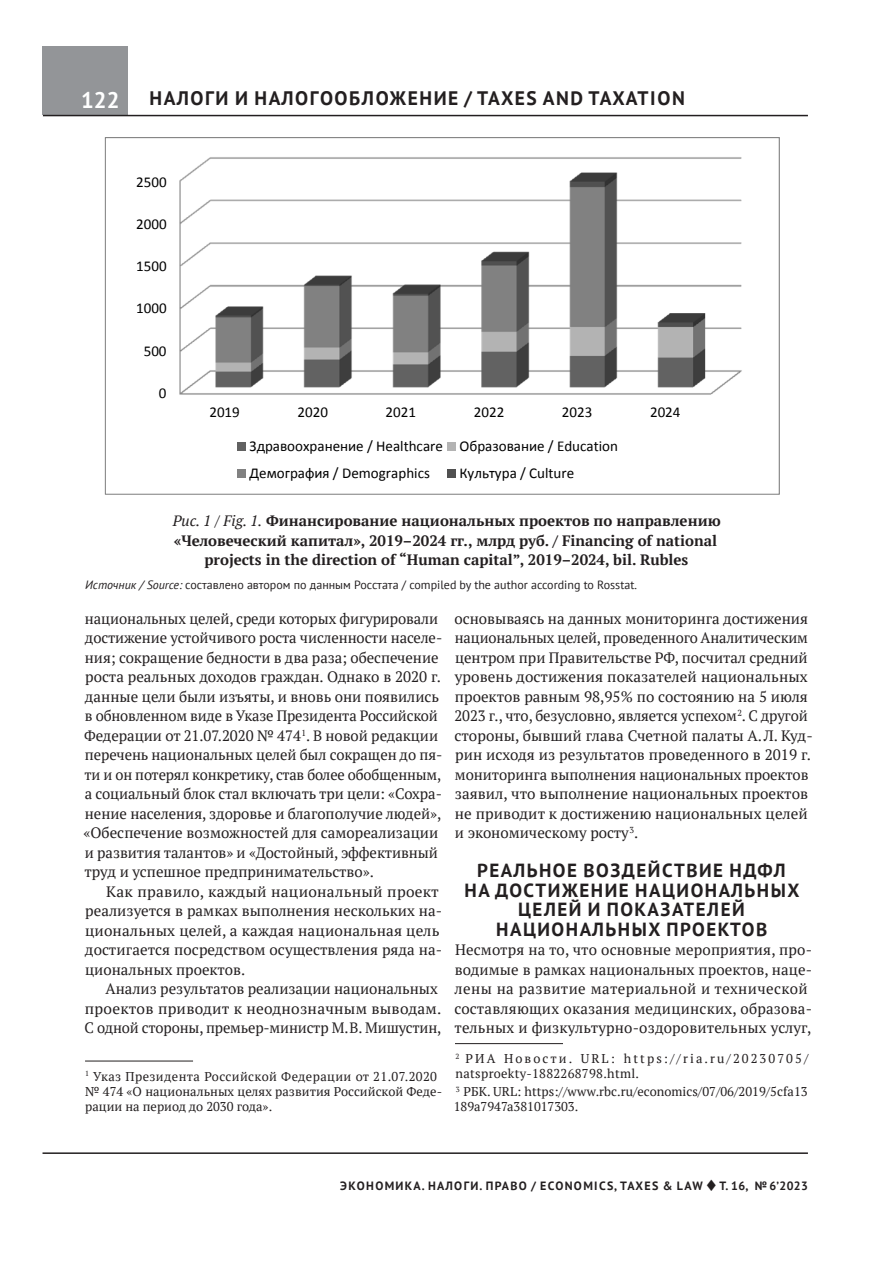
<style>
.page{position:relative;width:893px;height:1263px;background:#fff}
.page>*{position:absolute;margin:0;border:0;box-sizing:border-box;transform-origin:0 0}
.t1{font:700 22.5px "PT Sans";color:#fff}
.t2{font:700 19.5px "PT Sans";letter-spacing:.08em;color:#231f20}
.t3{font:700 18.9px/19.5px "PT Sans";letter-spacing:.08em;color:#231f20;text-align:center}
.t4{font:15px/19.5px "PT Serif";color:#231f20}
.t5{font:700 15px/19.5px "PT Serif";color:#231f20;text-align:center}
.t6{font:15px/27.2px "Calibri";color:#000}
.t7{font:12.75px/15.3px "PT Serif";letter-spacing:.005em;color:#231f20}
.t8{font:12.75px/15.3px "PT Serif";letter-spacing:.155em;color:#231f20}
.t9{font:12px "PT Sans";color:#231f20}
.t10{font:700 12px "PT Sans";letter-spacing:.11em;color:#231f20}
.s1{font-weight:400;font-style:italic}
.s2{font-style:italic}
</style>
<div class="page">
<div style="left:43px;top:47px;width:85px;height:68px;background:#939598"></div>
<hr style="left:43px;top:115px;width:765px;height:1px;background:#231f20">
<hr style="left:43px;top:1152px;width:765px;height:2px;background:#231f20">
<hr style="left:85px;top:1061px;width:108px;height:1px;background:#231f20">
<hr style="left:455px;top:1043px;width:108px;height:1px;background:#231f20">
<svg style="left:105px;top:138px;width:675px;height:357px"></svg>
<h1 class="t1" style="left:81px;top:85px;width:40px">122</h1>
<h2 class="t2" style="left:150px;top:86px;width:341px">НАЛОГИ И НАЛОГООБЛОЖЕНИЕ / TAX</h2>
<h2 class="t2" style="left:515px;top:86px;width:87px">ESAND TAXATION</h2>
<p class="t6" style="left:136px;top:168px;width:32px">2500</p>
<p class="t6" style="left:136px;top:210px;width:32px">2000</p>
<p class="t6" style="left:136px;top:253px;width:32px">1500</p>
<p class="t6" style="left:136px;top:295px;width:32px">1000</p>
<p class="t6" style="left:144px;top:337px;width:24px">500</p>
<p class="t6" style="left:159px;top:380px;width:9px">0</p>
<p class="t6" style="left:209px;top:398px;width:32px">2019</p>
<p class="t6" style="left:298px;top:398px;width:32px">2020</p>
<p class="t6" style="left:386px;top:398px;width:32px">2021</p>
<p class="t6" style="left:474px;top:398px;width:32px">2022</p>
<p class="t6" style="left:562px;top:398px;width:32px">2023</p>
<p class="t6" style="left:650px;top:398px;width:32px">2024</p>
<p class="t6" style="left:250px;top:433px;width:370px">Здравоохранение / Healthcare Образование / Education<br>Демография / Demographics</p>
<p class="t6" style="left:459px;top:460px;width:116px">Культура / Culture</p>
<p class="t5" style="left:173px;top:511px;width:549px"><span class="s1">Рис. 1 / Fig. 1.</span> Финансирование национальных проектов по направлению «Человеческий капитал», 2019–2024 гг., млрд руб. / Financing of national projects in the direction of “Human capital”, 2019–2024, bil. Rubles</p>
<p class="t9" style="left:85px;top:577px;width:553px"><span class="s2">Источник / Source:</span> составлено автором по данным Росстата / compiled by the author according to Rosstat.</p>
<p class="t4" style="left:83px;top:608px;width:360px">национальных целей, среди которых фигурировали достижение устойчивого роста численности населе&shy;ния; сокращение бедности в два раза; обеспечение роста реальных доходов граждан. Однако в 2020 г. данные цели были изъяты, и вновь они появились в обновленном виде в Указе Президента Российской Федерации от 21.07.2020 № 474<sup>1</sup>. В новой редакции перечень национальных целей был сокращен до пя&shy;ти и он потерял конкретику, став более обобщенным, а социальный блок стал включать три цели: «Сохра&shy;нение населения, здоровье и благополучие людей», «Обеспечение возможностей для самореализации и развития талантов» и «Достойный, эффективный труд и успешное предпринимательство».</p>
<p class="t4" style="left:85px;top:881px;width:359px;text-indent:21px">Как правило, каждый национальный проект реализуется в рамках выполнения нескольких на&shy;циональных целей, а каждая национальная цель достигается посредством осуществления ряда на&shy;циональных проектов.</p>
<p class="t4" style="left:85px;top:979px;width:358px;text-indent:21px">Анализ результатов реализации национальных проектов приводит к неоднозначным выводам.<br>С одной стороны, премьер-министр М.В. Мишустин,</p>
<p class="t7" style="left:85px;top:1068px;width:359px"><sup>1</sup> Указ Президента Российской Федерации от 21.07.2020 № 474 «О национальных целях развития Российской Феде&shy;рации на период до 2030 года».</p>
<p class="t4" style="left:454px;top:608px;width:360px">основываясь на данных мониторинга достижения национальных целей, проведенного Аналитическим центром при Правительстве РФ, посчитал средний уровень достижения показателей национальных проектов равным 98,95% по состоянию на 5 июля 2023 г., что, безусловно, является успехом<sup>2</sup>. С другой стороны, бывший глава Счетной палаты А.Л. Куд&shy;рин исходя из результатов проведенного в 2019 г. мониторинга выполнения национальных проектов заявил, что выполнение национальных проектов не приводит к достижению национальных целей и экономическому росту<sup>3</sup>.</p>
<p class="t3" style="left:464px;top:860px;width:336px">РЕАЛЬНОЕ ВОЗДЕЙСТВИЕ НДФЛ<br>НА ДОСТИЖЕНИЕ НАЦИОНАЛЬНЫХ<br>ЦЕЛЕЙ И ПОКАЗАТЕЛЕЙ<br>НАЦИОНАЛЬНЫХ ПРОЕКТОВ</p>
<p class="t4" style="left:454px;top:940px;width:359px">Несмотря на то, что основные мероприятия, про&shy;водимые в рамках национальных проектов, наце&shy;лены на развитие материальной и технической составляющих оказания медицинских, образова&shy;тельных и физкультурно-оздоровительных услуг,</p>
<p class="t8" style="left:455px;top:1051px;width:354px"><sup>2</sup> РИА Новости. URL: https://ria.ru/20230705/ natsproekty‑1882268798.html.</p>
<p class="t7" style="left:454px;top:1083px;width:355px"><sup>3</sup> РБК. URL: https://www.rbc.ru/economics/07/06/2019/5cfa13<br>189a7947a381017303.</p>
<p class="t10" style="left:340px;top:1178px;width:469px">ЭКОНОМИКА. НАЛОГИ. ПРАВО / ECONOMICS, TAXES &amp; LAW ◆ Т. 16, №6’2023</p>
</div>
